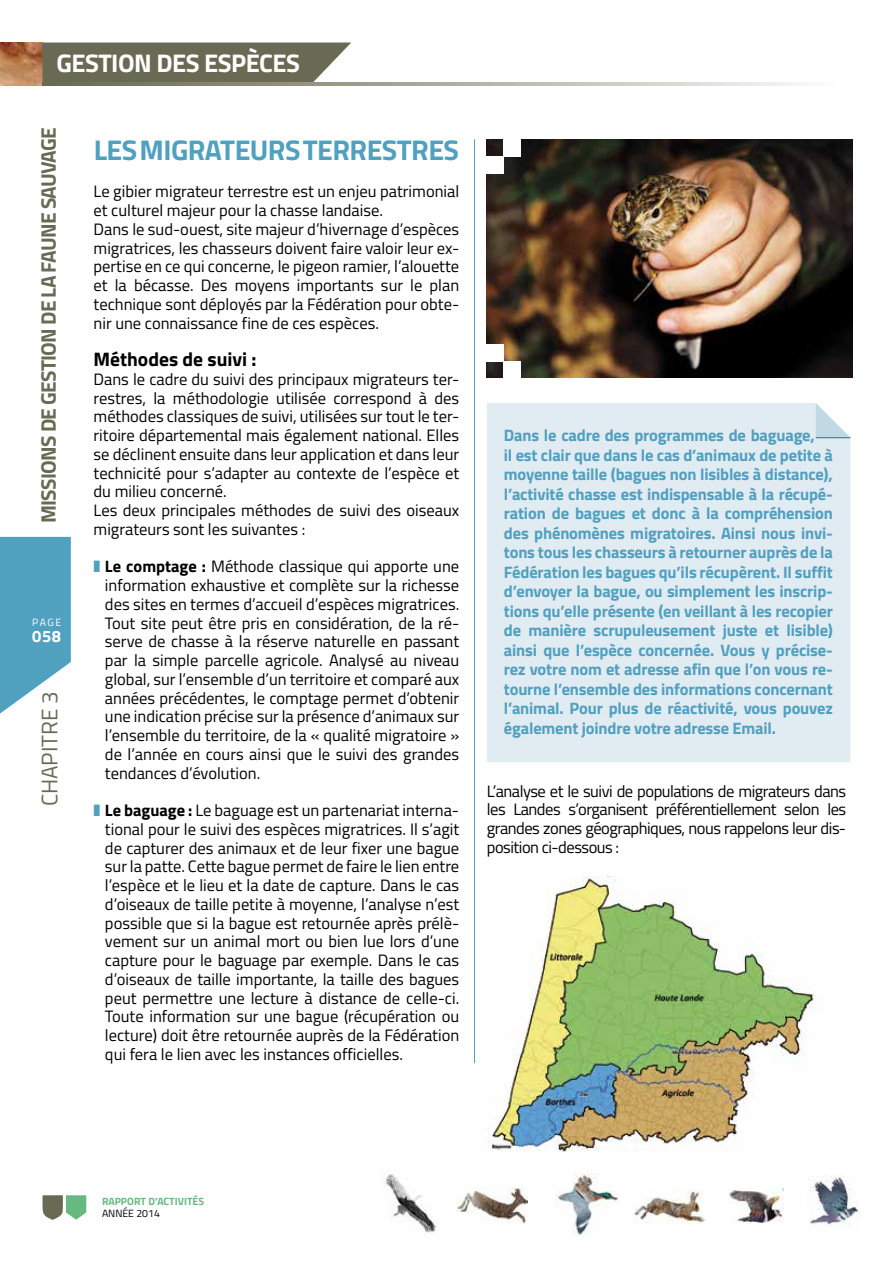
<style>
.page{position:relative;width:893px;height:1263px;background:#fff}
.page>*{position:absolute;margin:0;border:0;box-sizing:border-box;transform-origin:0 0}
.t1{font:700 28.5px "Titillium Web";color:#50a0c0}
.t2{font:700 25.5px "Titillium Web";letter-spacing:-.02em;color:#fff}
.t3{font:22.5px "Titillium Web";color:#696a54}
.t4{font:700 21px "Titillium Web";letter-spacing:-.035em;color:#696a54}
.t5{font:700 19.5px "Titillium Web";color:#000}
.t6{font:16.5px/18.8px "Titillium Web";color:#000;text-align:justify}
.t7{font:700 16.5px/19.5px "Titillium Web";letter-spacing:-.01em;color:#50a0c0}
.t8{font:700 16.5px "Titillium Web";color:#fff}
.t9{font:700 10.5px "Titillium Web";color:#68b881}
.t10{font:10.5px "Titillium Web";color:#000}
.t11{font:10.5px "Titillium Web";color:#fff}
.s1{font-weight:700}
</style>
<div class="page">
<img style="left:0;top:43px;width:43px;height:42px">
<img style="left:555px;top:1174px;width:63px;height:61px">
<img style="left:382px;top:1174px;width:56px;height:61px">
<img style="left:456px;top:1187px;width:71px;height:37px">
<img style="left:634px;top:1189px;width:71px;height:34px">
<img style="left:729px;top:1189px;width:54px;height:34px">
<img style="left:809px;top:1175px;width:51px;height:51px">
<svg style="left:43px;top:1195px;width:43px;height:25px"></svg>
<img style="left:487px;top:139px;width:366px;height:238px">
<div style="left:487px;top:156px;width:17px;height:17px;background:#fff"></div>
<div style="left:504px;top:361px;width:17px;height:17px;background:#fff"></div>
<div style="left:487px;top:344px;width:17px;height:17px;background:#fff"></div>
<div style="left:504px;top:139px;width:17px;height:17px;background:#fff"></div>
<img style="left:488px;top:876px;width:327px;height:276px">
<div style="left:487px;top:403px;width:363px;height:359px;background:#e1ebf2"></div>
<svg style="left:816px;top:403px;width:34px;height:34px"></svg>
<hr style="left:816px;top:437px;width:34px;height:1px;background:#326b81">
<hr style="left:474px;top:139px;width:1px;height:924px;background:#50a0c0">
<svg style="left:43px;top:43px;width:308px;height:40px;background:#72735e"></svg>
<svg style="left:43px;top:83px;width:761px;height:2px;background:#adaa9d"></svg>
<svg style="left:0;top:537px;width:71px;height:177px;background:#6aaec9"></svg>
<h2 class="t2" style="left:56px;top:44px;width:245px">GESTION DES ESPÈCES</h2>
<p class="t4" style="left:32px;top:523px;width:397px;rotate:-90deg">MISSIONS DE GESTION DE LA FAUNE SAUVAGE</p>
<p class="t11" style="left:32px;top:614px;width:31px">PAGE</p>
<p class="t8" style="left:32px;top:624px;width:31px">058</p>
<h3 class="t3" style="left:33px;top:806px;width:117px;rotate:-90deg">CHAPITRE 3</h3>
<h1 class="t1" style="left:94px;top:128px;width:63px">Les migrateurs</h1>
<h1 class="t1" style="left:303px;top:128px;width:17px">terrestres</h1>
<p class="t6" style="left:94px;top:181px;width:367px;text-align:left">Le gibier migrateur terrestre est un enjeu patrimonial et culturel majeur pour la chasse landaise.<br>Dans le sud-ouest, site majeur d’hivernage d’espèces migratrices, les chasseurs doivent faire valoir leur ex&shy;pertise en ce qui concerne, le pigeon ramier, l’alouette et la bécasse. Des moyens importants sur le plan technique sont déployés par la Fédération pour obte&shy;nir une connaissance fine de ces espèces.</p>
<p class="t5" style="left:94px;top:344px;width:164px">Méthodes de suivi :</p>
<p class="t6" style="left:94px;top:369px;width:367px;text-align:left">Dans le cadre du suivi des principaux migrateurs ter&shy;restres, la méthodologie utilisée correspond à des méthodes classiques de suivi, utilisées sur tout le ter&shy;ritoire départemental mais également national. Elles se déclinent ensuite dans leur application et dans leur technicité pour s’adapter au contexte de l’espèce et du milieu concerné.<br>Les deux principales méthodes de suivi des oiseaux migrateurs sont les suivantes :</p>
<p class="t6" style="left:105px;top:556px;width:356px"><span class="s1">Le comptage :</span> Méthode classique qui apporte une information exhaustive et complète sur la richesse des sites en termes d’accueil d’espèces migratrices.<br>Tout site peut être pris en considération, de la ré&shy;serve de chasse à la réserve naturelle en passant par la simple parcelle agricole. Analysé au niveau global, sur l’ensemble d’un territoire et comparé aux années précédentes, le comptage permet d’obtenir une indication précise sur la présence d’animaux sur l’ensemble du territoire, de la « qualité migratoire » de l’année en cours ainsi que le suivi des grandes tendances d’évolution.</p>
<p class="t6" style="left:105px;top:800px;width:356px"><span class="s1">Le baguage :</span> Le baguage est un partenariat interna&shy;tional pour le suivi des espèces migratrices. Il s’agit de capturer des animaux et de leur fixer une bague sur la patte. Cette bague permet de faire le lien entre l’espèce et le lieu et la date de capture. Dans le cas d’oiseaux de taille petite à moyenne, l’analyse n’est possible que si la bague est retournée après prélè&shy;vement sur un animal mort ou bien lue lors d’une capture pour le baguage par exemple. Dans le cas d’oiseaux de taille importante, la taille des bagues peut permettre une lecture à distance de celle-ci.<br>Toute information sur une bague (récupération ou lecture) doit être retournée auprès de la Fédération qui fera le lien avec les instances officielles.</p>
<p class="t7" style="left:504px;top:425px;width:331px">Dans le cadre des programmes de baguage,<br>il est clair que dans le cas d’animaux de petite à moyenne taille (bagues non lisibles à distance), l’activité chasse est indispensable à la récupé&shy;ration de bagues et donc à la compréhension des phénomènes migratoires. Ainsi nous invi&shy;tons tous les chasseurs à retourner auprès de la Fédération les bagues qu’ils récupèrent. Il suffit d’envoyer la bague, ou simplement les inscrip&shy;tions qu’elle présente (en veillant à les recopier de manière scrupuleusement juste et lisible) ainsi que l’espèce concernée. Vous y précise&shy;rez votre nom et adresse afin que l’on vous re&shy;tourne l’ensemble des informations concernant l’animal. Pour plus de réactivité, vous pouvez également joindre votre adresse Email.</p>
<p class="t6" style="left:487px;top:781px;width:361px">L’analyse et le suivi de populations de migrateurs dans les Landes s’organisent préférentiellement selon les grandes zones géographiques, nous rappelons leur dis&shy;position ci-dessous :</p>
<p class="t9" style="left:102px;top:1193px;width:104px">RAPPORT D’ACTIVITÉS</p>
<p class="t10" style="left:102px;top:1206px;width:59px">ANNÉE 2014</p>
</div>
